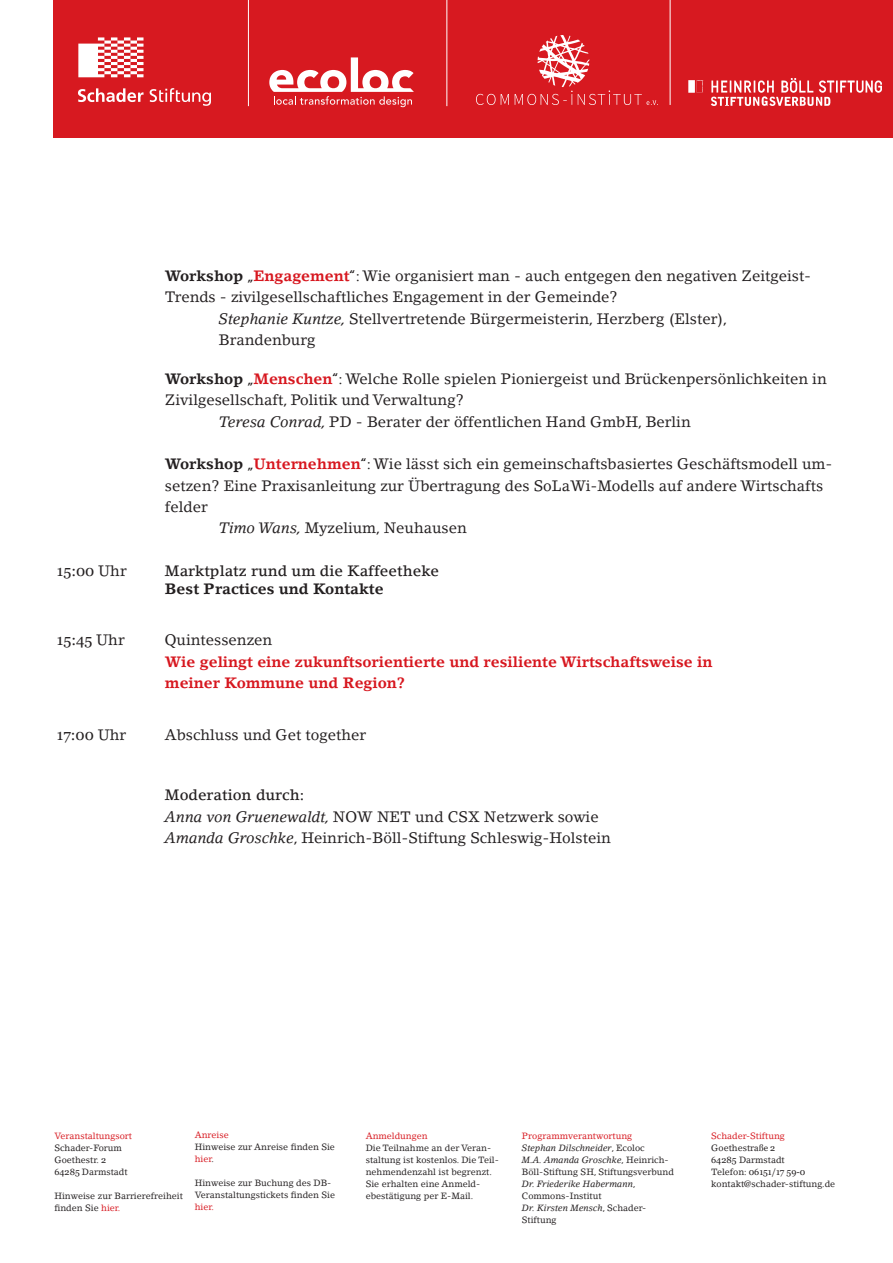
<style>
.page{position:relative;width:893px;height:1263px;background:#fff}
.page>*{position:absolute;margin:0;border:0;box-sizing:border-box;transform-origin:0 0}
.t1{font:15px/21.3px "Lino Letter Std";color:#231f20}
.t2{font:700 15px/21.3px "Lino Letter Std";color:#d7171f}
.t3{font:500 15px "Lino Letter Std";color:#231f20}
.t4{font:15px "Georgia";color:#231f20}
.t5{font:700 15px "Lino Letter Std";color:#231f20}
.t6{font:9px/12px "Lino Letter Std";color:#231f20}
.t7{font:italic 9px/12px "Lino Letter Std";color:#231f20}
.t8{font:9px "Lino Letter Std";color:#d71920}
.t9{font:9px "Lino Letter Std";color:#d7171f}
.t10{font:9px "Georgia";color:#231f20}
.s1{font-weight:700}
.s2{font-weight:700;color:#d7171f}
.s3{font-style:italic}
.s4{font-family:"Lino Letter Std"}
.s5{font-weight:400;color:#231f20}
.s6{font-family:"Georgia"}
.s7{color:#d7171f}
.s8{font-style:normal}
</style>
<div class="page">
<div style="left:54px;top:0;width:839px;height:138px;background:#d71920"></div>
<svg style="left:269px;top:57px;width:145px;height:50px"></svg>
<hr style="left:248px;top:0;width:1px;height:106px;background:#fff">
<hr style="left:446px;top:0;width:1px;height:106px;background:#fff">
<svg style="left:78px;top:37px;width:65px;height:40px"></svg>
<svg style="left:78px;top:88px;width:66px;height:14px"></svg>
<svg style="left:150px;top:88px;width:61px;height:18px"></svg>
<hr style="left:670px;top:0;width:1px;height:105px;background:#fff">
<img style="left:476px;top:35px;width:182px;height:70px">
<img style="left:688px;top:78px;width:193px;height:27px">
<p class="t1" style="left:165px;top:265px;width:648px"><span class="s1">Workshop</span> „<span class="s2">Engagement</span>“: Wie organisiert man - auch entgegen den negativen Zeitgeist-<br>Trends - zivilgesellschaftliches Engagement in der Gemeinde?</p>
<p class="t1" style="left:219px;top:308px;width:510px"><span class="s3">Stephanie Kuntze,</span> Stellvertretende Bürgermeisterin, Herzberg (Elster),<br>Brandenburg</p>
<p class="t1" style="left:165px;top:368px;width:663px"><span class="s1">Workshop</span> „<span class="s2">Menschen</span>“: Welche Rolle spielen Pioniergeist und Brückenpersönlichkeiten in<br>Zivilgesellschaft, Politik und Verwaltung?</p>
<p class="t1" style="left:219px;top:411px;width:473px"><span class="s3">Teresa Conrad,</span> PD - Berater der öffentlichen Hand GmbH, Berlin</p>
<p class="t1" style="left:165px;top:453px;width:669px"><span class="s1">Workshop</span> „<span class="s2">Unternehmen</span>“: Wie lässt sich ein gemeinschaftsbasiertes Geschäftsmodell um&shy;setzen? Eine Praxisanleitung zur Übertragung des SoLaWi-Modells auf andere Wirtschafts felder</p>
<p class="t1" style="left:219px;top:517px;width:249px"><span class="s3">Timo Wans,</span> Myzelium, Neuhausen</p>
<p class="t4" style="left:57px;top:562px;width:71px">15:00 <span class="s4">Uhr</span></p>
<p class="t3" style="left:165px;top:561px;width:276px">Marktplatz rund um die Kaffeetheke</p>
<p class="t5" style="left:165px;top:579px;width:220px">Best Practices und Kontakte</p>
<p class="t4" style="left:57px;top:631px;width:69px">15:45 <span class="s4">Uhr</span></p>
<p class="t2" style="left:165px;top:629px;width:549px"><span class="s5">Quintessenzen<br></span>Wie gelingt eine zukunftsorientierte und resiliente Wirtschaftsweise in meiner Kommune und Region?</p>
<p class="t4" style="left:57px;top:725px;width:71px">17:00 <span class="s4">Uhr</span></p>
<p class="t1" style="left:165px;top:724px;width:203px">Abschluss und Get together</p>
<p class="t3" style="left:165px;top:786px;width:141px">Moderation durch:</p>
<p class="t1" style="left:165px;top:806px;width:435px"><span class="s3">Anna von Gruenewaldt,</span> NOW NET und CSX Netzwerk sowie</p>
<p class="t1" style="left:165px;top:827px;width:447px"><span class="s3">Amanda Groschke</span>, Heinrich-Böll-Stiftung Schleswig-Holstein</p>
<p class="t8" style="left:54px;top:1130px;width:79px">Veranstaltungsort</p>
<p class="t6" style="left:54px;top:1141px;width:69px">Schader-Forum</p>
<p class="t6" style="left:54px;top:1153px;width:53px">Goethestr. <span class="s6">2</span></p>
<p class="t6" style="left:54px;top:1165px;width:75px"><span class="s6">64285</span> Darmstadt</p>
<p class="t6" style="left:54px;top:1189px;width:130px">Hinweise zur Barrierefreiheit</p>
<p class="t6" style="left:54px;top:1201px;width:67px">finden Sie <span class="s7">hier.</span></p>
<p class="t9" style="left:195px;top:1130px;width:36px">Anreise</p>
<p class="t6" style="left:195px;top:1141px;width:142px">Hinweise zur Anreise finden Sie <span class="s7">hier</span>.</p>
<p class="t6" style="left:195px;top:1177px;width:142px">Hinweise zur Buchung des DB-<br>Veranstaltungstickets finden Sie <span class="s7">hier.</span></p>
<p class="t8" style="left:366px;top:1130px;width:63px">Anmeldungen</p>
<p class="t6" style="left:366px;top:1142px;width:135px">Die Teilnahme an der Veran&shy;staltung ist kostenlos. Die Teil&shy;nehmendenzahl ist begrenzt.<br>Sie erhalten eine Anmeld&shy;ebestätigung per E-Mail.</p>
<p class="t9" style="left:522px;top:1131px;width:112px">Programmverantwortung</p>
<p class="t7" style="left:522px;top:1142px;width:124px">Stephan Dilschneider<span class="s8">, Ecoloc</span></p>
<p class="t6" style="left:522px;top:1154px;width:153px"><span class="s3">M.A. Amanda Groschke</span>, Heinrich-<br>Böll-Stiftung SH, Stiftungsverbund</p>
<p class="t7" style="left:522px;top:1178px;width:115px">Dr. Friederike Habermann<span class="s8">,<br>Commons-Institut</span></p>
<p class="t6" style="left:522px;top:1202px;width:126px"><span class="s3">Dr. Kirsten Mensch</span>, Schader-<br>Stiftung</p>
<p class="t8" style="left:711px;top:1130px;width:75px">Schader-Stiftung</p>
<p class="t6" style="left:711px;top:1141px;width:66px">Goethestr<span class="s6">aße 2</span></p>
<p class="t6" style="left:711px;top:1153px;width:75px"><span class="s6">64285</span> Darmstadt</p>
<p class="t10" style="left:711px;top:1166px;width:96px"><span class="s4">Telefon:</span> 06151/17 59-0</p>
<p class="t6" style="left:711px;top:1177px;width:125px">kontakt@schader-stiftung.de</p>
</div>
